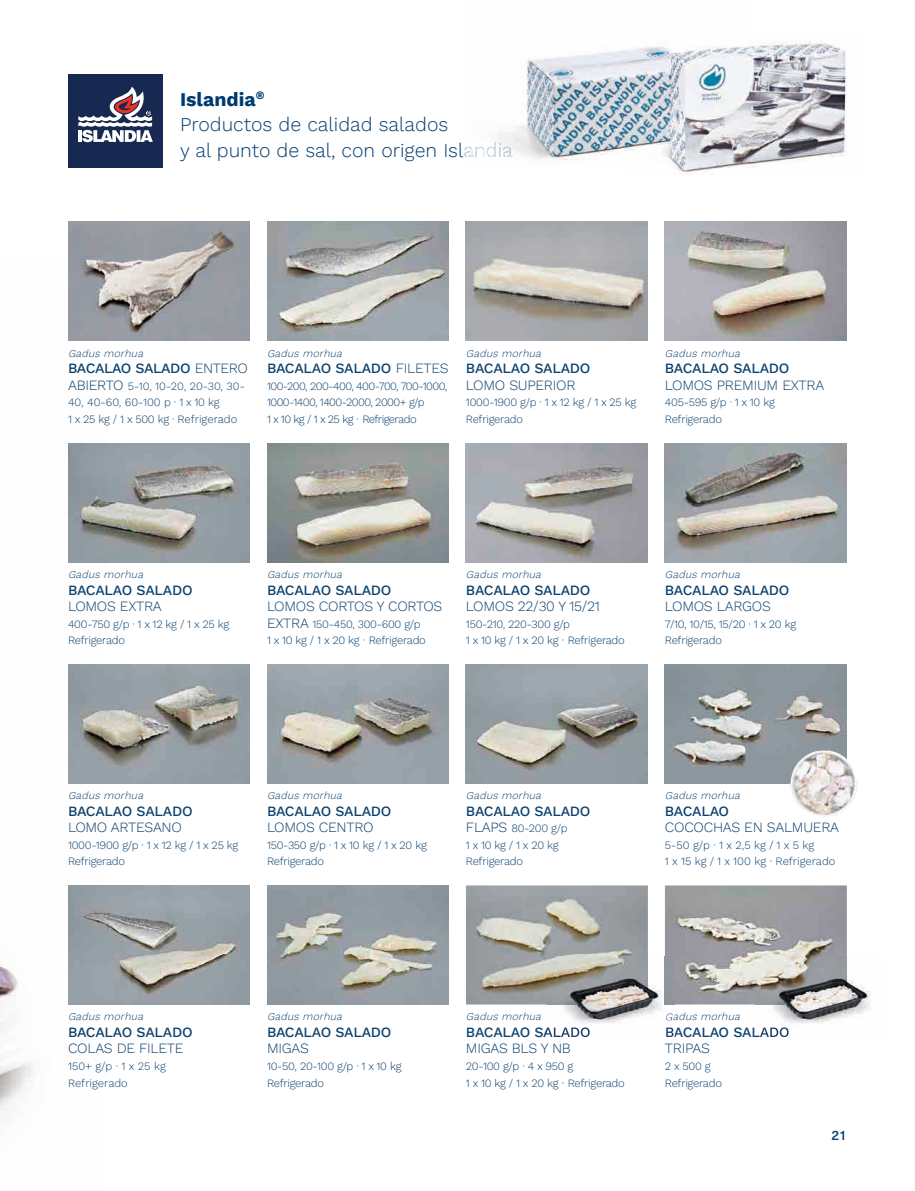
<style>
.page{position:relative;width:915px;height:1191px;background:#fff}
.page>*{position:absolute;margin:0;border:0;box-sizing:border-box;transform-origin:0 0}
.t1{font:300 19.5px/25.5px "Work Sans";color:#003b70}
.t2{font:500 14.25px "Work Sans";letter-spacing:-.02em;color:#0b416e}
.t3{font:300 14.25px "Work Sans";letter-spacing:-.02em;color:#0b416e}
.t4{font:500 13.5px "Neue Haas Unica W1 G";color:#0b416e}
.t5{font:300 11.25px/16.5px "Work Sans";letter-spacing:-.025em;color:#0b416e}
.t6{font:300 11.25px/16.5px "Work Sans";color:#0b416e}
.t7{font:300 11.25px/16.5px "Work Sans";letter-spacing:-.05em;color:#0b416e}
.t8{font:italic 300 10.5px "Work Sans";color:#0b416e}
.s1{font-weight:700}
.s2{font-weight:300}
.s3{font-size:14.25px}
</style>
<div class="page">
<img style="left:0;top:340px;width:107px;height:772px">
<img style="left:846px;top:932px;width:1px;height:24px">
<img style="left:466px;top:443px;width:181px;height:119px">
<img style="left:466px;top:664px;width:181px;height:119px">
<img style="left:466px;top:885px;width:181px;height:119px">
<img style="left:267px;top:443px;width:182px;height:119px">
<img style="left:267px;top:664px;width:182px;height:119px">
<img style="left:267px;top:885px;width:182px;height:119px">
<img style="left:68px;top:443px;width:182px;height:119px">
<img style="left:68px;top:664px;width:182px;height:119px">
<img style="left:68px;top:885px;width:182px;height:119px">
<img style="left:664px;top:221px;width:182px;height:119px">
<img style="left:466px;top:221px;width:181px;height:119px">
<img style="left:267px;top:221px;width:182px;height:119px">
<img style="left:68px;top:221px;width:182px;height:119px">
<img style="left:664px;top:443px;width:182px;height:119px">
<img style="left:664px;top:664px;width:182px;height:119px">
<img style="left:664px;top:885px;width:182px;height:119px">
<img style="left:494px;top:51px;width:128px;height:110px">
<img style="left:463px;top:143px;width:49px;height:18px">
<img style="left:673px;top:41px;width:174px;height:133px">
<img style="left:622px;top:41px;width:126px;height:125px">
<img style="left:789px;top:750px;width:68px;height:66px">
<img style="left:546px;top:956px;width:128px;height:82px">
<img style="left:546px;top:956px;width:101px;height:48px">
<img style="left:664px;top:956px;width:10px;height:48px">
<img style="left:546px;top:1027px;width:43px;height:10px">
<svg style="left:665px;top:1012px;width:9px;height:8px"></svg>
<svg style="left:666px;top:1027px;width:8px;height:10px"></svg>
<img style="left:755px;top:956px;width:116px;height:82px">
<img style="left:755px;top:956px;width:91px;height:48px">
<img style="left:755px;top:1027px;width:33px;height:10px">
<div style="left:68px;top:74px;width:95px;height:94px;background:#172951"></div>
<svg style="left:78px;top:87px;width:75px;height:55px"></svg>
<h1 class="t1" style="left:180px;top:86px;width:334px"><span class="s1">Islandia</span><sup>®<br></sup>Productos de calidad salados<br>y al punto de sal, con origen Islandia</h1>
<p class="t8" style="left:68px;top:345px;width:80px">Gadusmorhua</p>
<p class="t2" style="left:68px;top:357px;width:181px">BACALAO SALADO <span class="s2">ENTERO</span></p>
<p class="t6" style="left:68px;top:377px;width:178px"><span class="s3">ABIERTO</span> 5-10, 10-20, 20-30, 30-<br>40, 40-60, 60-100 p · 1 x 10 kg<br>1 x 25 kg / 1 x 500 kg · Refrigerado</p>
<p class="t8" style="left:267px;top:345px;width:80px">Gadusmorhua</p>
<p class="t2" style="left:267px;top:357px;width:183px">BACALAO SALADO <span class="s2">FILETES</span></p>
<p class="t7" style="left:267px;top:377px;width:182px">100-200, 200-400, 400-700, 700-1000,<br>1000-1400, 1400-2000, 2000+ g/p<br>1 x 10 kg / 1 x 25 kg · Refrigerado</p>
<p class="t8" style="left:466px;top:345px;width:80px">Gadusmorhua</p>
<p class="t2" style="left:466px;top:357px;width:126px">BACALAO SALADO</p>
<p class="t3" style="left:466px;top:374px;width:111px">LOMO SUPERIOR</p>
<p class="t5" style="left:466px;top:394px;width:172px">1000-1900 g/p · 1 x 12 kg / 1 x 25 kg<br>Refrigerado</p>
<p class="t8" style="left:664px;top:345px;width:80px">Gadusmorhua</p>
<p class="t2" style="left:664px;top:357px;width:126px">BACALAO SALADO</p>
<p class="t3" style="left:664px;top:374px;width:161px">LOMOS PREMIUM EXTRA</p>
<p class="t5" style="left:664px;top:394px;width:111px">405-595 g/p · 1 x 10 kg<br>Refrigerado</p>
<p class="t8" style="left:68px;top:567px;width:80px">Gadusmorhua</p>
<p class="t2" style="left:68px;top:579px;width:126px">BACALAO SALADO</p>
<p class="t3" style="left:68px;top:596px;width:95px">LOMOS EXTRA</p>
<p class="t5" style="left:68px;top:615px;width:163px">400-750 g/p · 1 x 12 kg / 1 x 25 kg<br>Refrigerado</p>
<p class="t8" style="left:267px;top:567px;width:80px">Gadusmorhua</p>
<p class="t2" style="left:267px;top:579px;width:126px">BACALAO SALADO</p>
<p class="t3" style="left:267px;top:596px;width:177px">LOMOS CORTOS Y CORTOS</p>
<p class="t5" style="left:267px;top:615px;width:160px"><span class="s3">EXTRA</span> 150-450, 300-600 g/p<br>1 x 10 kg / 1 x 20 kg · Refrigerado</p>
<p class="t8" style="left:466px;top:567px;width:80px">Gadusmorhua</p>
<p class="t2" style="left:466px;top:579px;width:126px">BACALAO SALADO</p>
<p class="t3" style="left:466px;top:596px;width:135px">LOMOS 22/30 Y 15/21</p>
<p class="t5" style="left:466px;top:615px;width:160px">150-210, 220-300 g/p<br>1 x 10 kg / 1 x 20 kg · Refrigerado</p>
<p class="t8" style="left:664px;top:567px;width:80px">Gadusmorhua</p>
<p class="t2" style="left:664px;top:579px;width:126px">BACALAO SALADO</p>
<p class="t3" style="left:664px;top:596px;width:107px">LOMOS LARGOS</p>
<p class="t5" style="left:664px;top:615px;width:133px">7/10, 10/15, 15/20 · 1 x 20 kg<br>Refrigerado</p>
<p class="t8" style="left:68px;top:788px;width:80px">Gadusmorhua</p>
<p class="t2" style="left:68px;top:800px;width:126px">BACALAO SALADO</p>
<p class="t3" style="left:68px;top:817px;width:115px">LOMO ARTESANO</p>
<p class="t5" style="left:68px;top:836px;width:172px">1000-1900 g/p · 1 x 12 kg / 1 x 25 kg<br>Refrigerado</p>
<p class="t8" style="left:267px;top:788px;width:80px">Gadusmorhua</p>
<p class="t2" style="left:267px;top:800px;width:126px">BACALAO SALADO</p>
<p class="t3" style="left:267px;top:817px;width:108px">LOMOS CENTRO</p>
<p class="t5" style="left:267px;top:836px;width:161px">150-350 g/p · 1 x 10 kg / 1 x 20 kg<br>Refrigerado</p>
<p class="t8" style="left:466px;top:788px;width:80px">Gadusmorhua</p>
<p class="t2" style="left:466px;top:800px;width:126px">BACALAO SALADO</p>
<p class="t5" style="left:466px;top:820px;width:103px"><span class="s3">FLAPS</span> 80-200 g/p<br>1 x 10 kg / 1 x 20 kg<br>Refrigerado</p>
<p class="t8" style="left:664px;top:788px;width:80px">Gadusmorhua</p>
<p class="t2" style="left:664px;top:800px;width:66px">BACALAO</p>
<p class="t3" style="left:664px;top:817px;width:176px">COCOCHAS EN SALMUERA</p>
<p class="t6" style="left:664px;top:836px;width:172px">5-50 g/p · 1 x 2,5 kg / 1 x 5 kg<br>1 x 15 kg / 1 x 100 kg · Refrigerado</p>
<p class="t8" style="left:68px;top:1009px;width:80px">Gadusmorhua</p>
<p class="t2" style="left:68px;top:1021px;width:126px">BACALAO SALADO</p>
<p class="t3" style="left:68px;top:1038px;width:117px">COLAS DE FILETE</p>
<p class="t6" style="left:68px;top:1057px;width:99px">150+ g/p · 1 x 25 kg<br>Refrigerado</p>
<p class="t8" style="left:267px;top:1009px;width:80px">Gadusmorhua</p>
<p class="t2" style="left:267px;top:1021px;width:126px">BACALAO SALADO</p>
<p class="t3" style="left:267px;top:1038px;width:43px">MIGAS</p>
<p class="t5" style="left:267px;top:1057px;width:136px">10-50, 20-100 g/p · 1 x 10 kg<br>Refrigerado</p>
<p class="t8" style="left:466px;top:1009px;width:80px">Gadusmorhua</p>
<p class="t2" style="left:466px;top:1021px;width:126px">BACALAO SALADO</p>
<p class="t3" style="left:466px;top:1038px;width:106px">MIGAS BLS Y NB</p>
<p class="t5" style="left:466px;top:1057px;width:160px">20-100 g/p · 4 x 950 g<br>1 x 10 kg / 1 x 20 kg · Refrigerado</p>
<p class="t8" style="left:664px;top:1009px;width:80px">Gadusmorhua</p>
<p class="t2" style="left:664px;top:1021px;width:126px">BACALAO SALADO</p>
<p class="t3" style="left:664px;top:1038px;width:46px">TRIPAS</p>
<p class="t5" style="left:664px;top:1057px;width:58px">2 x 500 g<br>Refrigerado</p>
<p class="t4" style="left:831px;top:1125px;width:17px">21</p>
</div>
